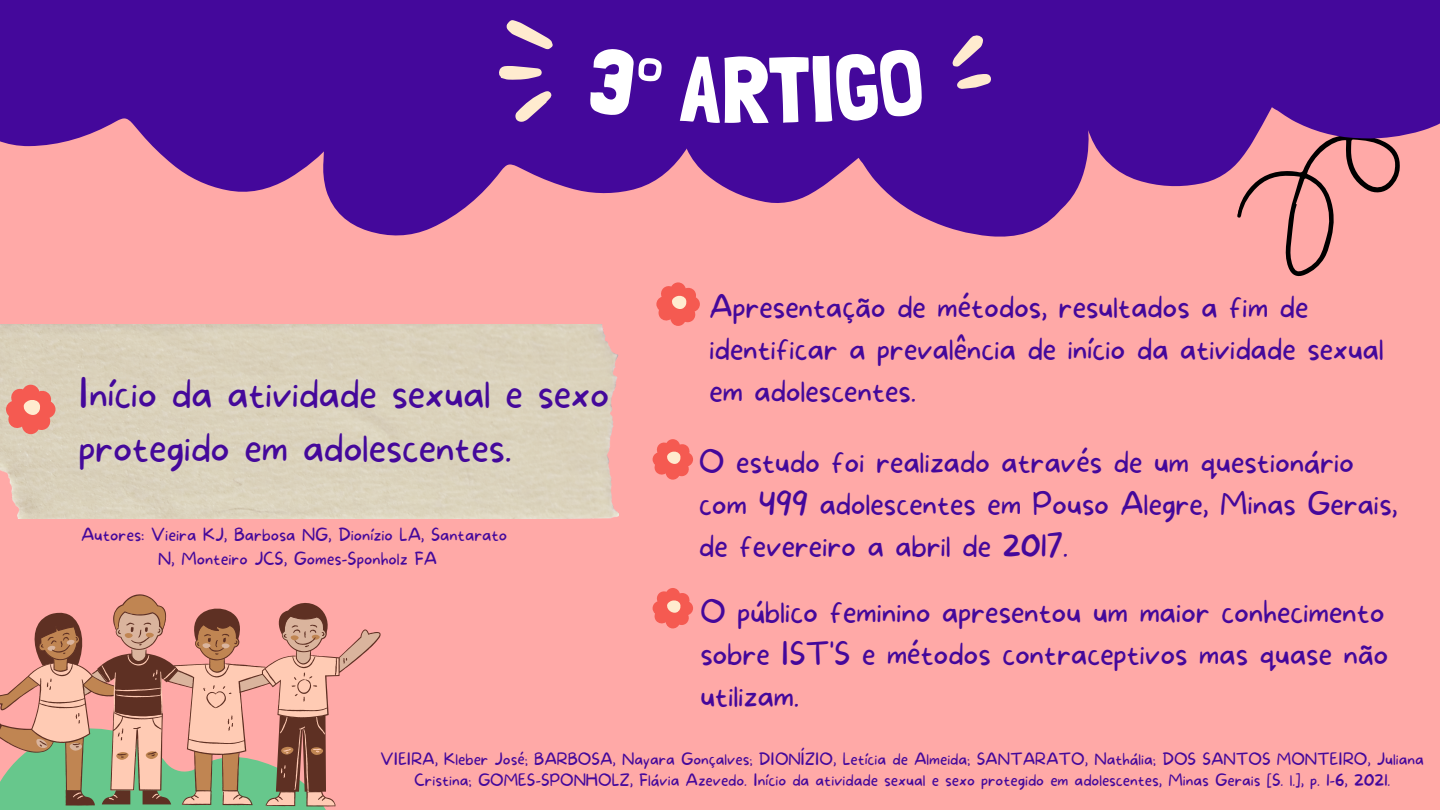
<style>
.page{position:relative;width:1440px;height:810px;background:#ffa9a7}
.page>*{position:absolute;margin:0;border:0;box-sizing:border-box;transform-origin:0 0}
.t1{font:100 39.2px/54.8px "More Sugar";letter-spacing:-.01em;color:#44089b}
.t2{font:100 30.4px/42px "More Sugar";letter-spacing:-.01em;color:#44089b}
.t3{font:100 17px "More Sugar";color:#44089b}
.t4{font:100 16px/21.8px "More Sugar";color:#44089b;text-align:center}
</style>
<div class="page">
<div style="left:0;top:325px;width:618px;height:193px;background:#dbd2bc"></div>
<svg style="left:0;top:0;width:217px;height:188px;fill:#44089b"></svg>
<svg style="left:217px;top:0;width:358px;height:236px;fill:#44089b"></svg>
<svg style="left:575px;top:0;width:311px;height:203px;background:#5d1d9c"></svg>
<svg style="left:886px;top:0;width:554px;height:277px;fill:#44089b"></svg>
<svg style="left:496px;top:10px;width:59px;height:117px;background:#6d3aa6"></svg>
<svg style="left:948px;top:34px;width:44px;height:57px;background:#7c4caa"></svg>
<svg style="left:6px;top:385px;width:49px;height:49px;background:#ee8678"></svg>
<svg style="left:656px;top:282px;width:44px;height:44px"></svg>
<svg style="left:653px;top:439px;width:40px;height:41px"></svg>
<svg style="left:653px;top:588px;width:40px;height:40px"></svg>
<svg style="left:0;top:807px;width:326px;height:3px"></svg>
<svg style="left:0;top:594px;width:381px;height:213px"></svg>
<svg style="left:0;top:655px;width:325px;height:145px"></svg>
<div style="left:588px;top:46px;width:74px;height:71px;background:#44089b"></div>
<div style="left:680px;top:47px;width:245px;height:76px;background:#44089b"></div>
<p class="t1" style="left:78px;top:368px;width:532px">Início da atividade sexual e sexo protegido em adolescentes.</p>
<p class="t3" style="left:81px;top:525px;width:428px">Autores: Vieira KJ, Barbosa NG, Dionízio LA, Santarato</p>
<p class="t3" style="left:158px;top:548px;width:280px">N, Monteiro JCS, Gomes-Sponholz FA</p>
<p class="t2" style="left:709px;top:288px;width:676px">Apresentação de métodos, resultados a fim de identificar a prevalência de início da atividade sexual em adolescentes.</p>
<p class="t2" style="left:699px;top:442px;width:700px">O estudo foi realizado através de um questionário com 499 adolescentes em Pouso Alegre, Minas Gerais, de fevereiro a abril de 2017.</p>
<p class="t2" style="left:700px;top:592px;width:690px">O público feminino apresentou um maior conhecimento sobre IST'S e métodos contraceptivos mas quase não utilizam.</p>
<p class="t4" style="left:381px;top:749px;width:1045px">VIEIRA, Kleber José; BARBOSA, Nayara Gonçalves; DIONÍZIO, Letícia de Almeida; SANTARATO, Nathália; DOS SANTOS MONTEIRO, Juliana<br>Cristina; GOMES-SPONHOLZ, Flávia Azevedo. Início da atividade sexual e sexo protegido em adolescentes, Minas Gerais [S. l.], p. 1-6, 2021.</p>
</div>
